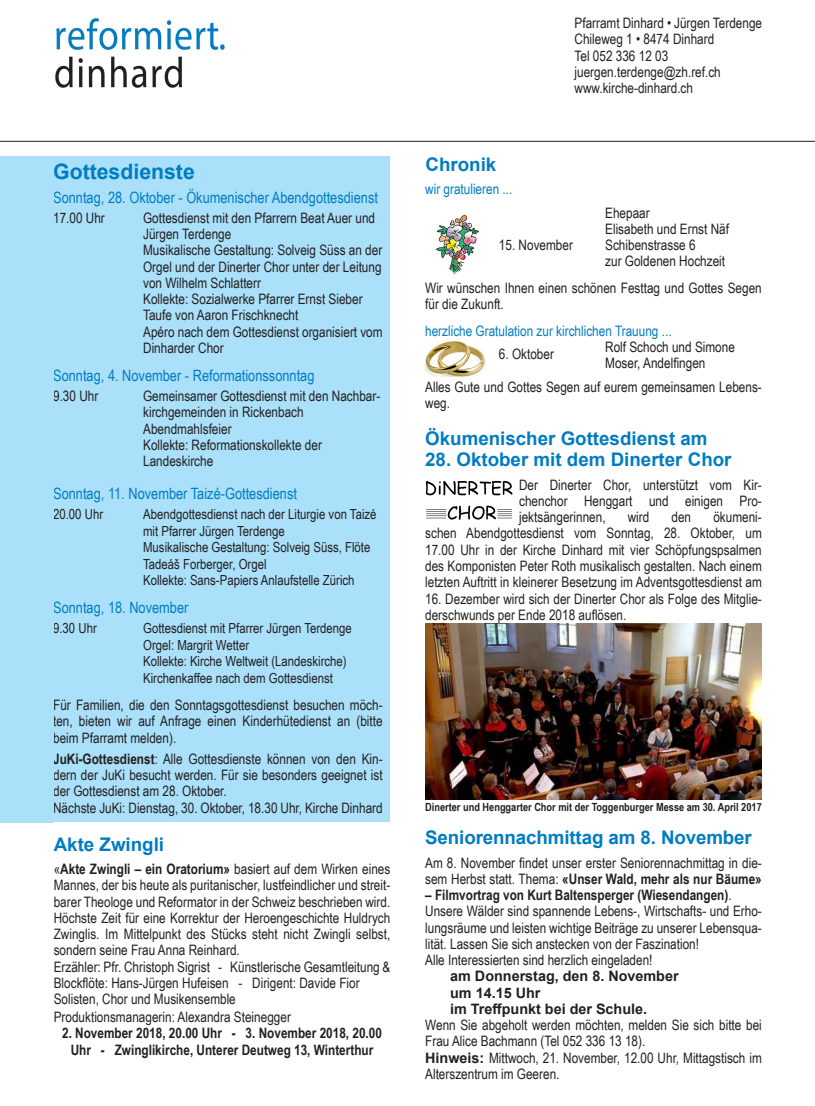
<style>
.page{position:relative;width:815px;height:1106px;background:#fff}
.page>*{position:absolute;margin:0;border:0;box-sizing:border-box;transform-origin:0 0}
.Überschrift_blau_mit{font:700 21.25px "Arial";color:#007cc2}
.Überschrift_blau_mit-2{font:700 18.75px "Arial";color:#007cc2}
.Gottesdienst_-_Datum{font:15.62px "Arial Narrow";color:#007cc2}
.StandardText{font:14.38px/16.2px "Arial Narrow";color:#231f20}
.StandardText-2{font:700 14.38px/16.2px "Arial Narrow";color:#231f20;text-align:center}
.StandardText-3{font:700 14.38px "Arial";color:#231f20}
.StandardText_in_blau{font:14.38px "Arial Narrow";color:#007cc2}
.Überschrift_blau_mit-3{font:14.38px "Arial Narrow";color:#007cc2}
.StandardText-4{font:13.88px "Arial Narrow";color:#231f20}
.StandardText-5{font:700 11.25px "Arial Narrow";color:#231f20}
.s1{font-weight:700}
.s2{font-weight:400}
.s3{font-family:"Arial";font-weight:700}
</style>
<div class="page">
<img style="left:55px;top:18px;width:170px;height:70px">
<hr style="left:0;top:141px;width:815px;height:1px;background:#231f20">
<div style="left:53px;top:156px;width:337px;height:666px;background:#aae0f9"></div>
<div style="left:0;top:156px;width:53px;height:666px;background:#aae0f9"></div>
<img style="left:426px;top:481px;width:87px;height:39px">
<img style="left:425px;top:623px;width:337px;height:176px">
<img style="left:425px;top:341px;width:60px;height:36px">
<img style="left:436px;top:215px;width:43px;height:60px">
<p class="Überschrift_blau_mit" style="left:53px;top:156px;width:143px">Gottesdienste</p>
<p class="Gottesdienst_-_Datum" style="left:53px;top:186px;width:326px">Sonntag, 28. Oktober - Ökumenischer Abendgottesdienst</p>
<p class="StandardText" style="left:53px;top:209px;width:53px">17.00 Uhr</p>
<p class="StandardText" style="left:143px;top:209px;width:233px">Gottesdienst mit den Pfarrern Beat Auer und</p>
<p class="StandardText" style="left:143px;top:225px;width:90px">Jürgen Terdenge</p>
<p class="StandardText" style="left:143px;top:241px;width:241px">Musikalische Gestaltung: Solveig Süss an der</p>
<p class="StandardText" style="left:143px;top:258px;width:240px">Orgel und der Dinerter Chor unter der Leitung</p>
<p class="StandardText" style="left:143px;top:274px;width:119px">von Wilhelm Schlatterr</p>
<p class="StandardText" style="left:143px;top:290px;width:221px">Kollekte: Sozialwerke Pfarrer Ernst Sieber</p>
<p class="StandardText" style="left:143px;top:306px;width:157px">Taufe von Aaron Frischknecht</p>
<p class="StandardText" style="left:143px;top:323px;width:241px">Apéro nach dem Gottesdienst organisiert vom</p>
<p class="StandardText" style="left:143px;top:339px;width:82px">Dinharder Chor</p>
<p class="Gottesdienst_-_Datum" style="left:53px;top:364px;width:263px">Sonntag, 4. November - Reformationssonntag</p>
<p class="StandardText" style="left:53px;top:387px;width:47px">9.30 Uhr</p>
<p class="StandardText" style="left:143px;top:387px;width:239px">Gemeinsamer Gottesdienst mit den Nachbar-</p>
<p class="StandardText" style="left:143px;top:403px;width:162px">kirchgemeinden in Rickenbach</p>
<p class="StandardText" style="left:143px;top:420px;width:90px">Abendmahlsfeier</p>
<p class="StandardText" style="left:143px;top:436px;width:180px">Kollekte: Reformationskollekte der</p>
<p class="StandardText" style="left:143px;top:452px;width:72px">Landeskirche</p>
<p class="Gottesdienst_-_Datum" style="left:53px;top:482px;width:245px">Sonntag, 11. November Taizé-Gottesdienst</p>
<p class="StandardText-4" style="left:53px;top:504px;width:52px">20.00 Uhr</p>
<p class="StandardText-4" style="left:143px;top:504px;width:235px">Abendgottesdienst nach der Liturgie von Taizé</p>
<p class="StandardText-4" style="left:143px;top:520px;width:143px">mit Pfarrer Jürgen Terdenge</p>
<p class="StandardText-4" style="left:143px;top:537px;width:229px">Musikalische Gestaltung: Solveig Süss, Flöte</p>
<p class="StandardText-4" style="left:143px;top:553px;width:125px">Tadeáš Forberger, Orgel</p>
<p class="StandardText-4" style="left:143px;top:570px;width:213px">Kollekte: Sans-Papiers Anlaufstelle Zürich</p>
<p class="Gottesdienst_-_Datum" style="left:53px;top:596px;width:137px">Sonntag, 18. November</p>
<p class="StandardText-4" style="left:53px;top:618px;width:45px">9.30 Uhr</p>
<p class="StandardText-4" style="left:143px;top:618px;width:210px">Gottesdienst mit Pfarrer Jürgen Terdenge</p>
<p class="StandardText-4" style="left:143px;top:634px;width:108px">Orgel: Margrit Wetter</p>
<p class="StandardText-4" style="left:143px;top:651px;width:205px">Kollekte: Kirche Weltweit (Landeskirche)</p>
<p class="StandardText-4" style="left:143px;top:667px;width:191px">Kirchenkaffee nach dem Gottesdienst</p>
<p class="StandardText" style="left:53px;top:696px;width:331px;text-align:justify">Für Familien, die den Sonntagsgottesdienst besuchen möch&shy;ten, bieten wir auf Anfrage einen Kinderhütedienst an (bitte beim Pfarramt melden).</p>
<p class="StandardText" style="left:53px;top:750px;width:331px;text-align:justify"><span class="s1">JuKi-Gottesdienst</span>: Alle Gottesdienste können von den Kin&shy;dern der JuKi besucht werden. Für sie besonders geeignet ist der Gottesdienst am 28. Oktober.</p>
<p class="StandardText" style="left:53px;top:799px;width:331px">Nächste JuKi: Dienstag, 30. Oktober, 18.30 Uhr, Kirche Dinhard</p>
<p class="Überschrift_blau_mit-2" style="left:54px;top:831px;width:112px">Akte Zwingli</p>
<p class="StandardText" style="left:54px;top:860px;width:338px;text-align:justify">«<span class="s1">Akte Zwingli – ein Oratorium»</span> basiert auf dem Wirken eines Mannes, der bis heute als puritanischer, lustfeindlicher und streit&shy;barer Theologe und Reformator in der Schweiz beschrieben wird.<br>Höchste Zeit für eine Korrektur der Heroengeschichte Huldrych Zwinglis. Im Mittelpunkt des Stücks steht nicht Zwingli selbst, sondern seine Frau Anna Reinhard.</p>
<p class="StandardText" style="left:54px;top:958px;width:338px">Erzähler: Pfr. Christoph Sigrist - Künstlerische Gesamtleitung &amp;<br>Blockflöte: Hans-Jürgen Hufeisen - Dirigent: Davide Fior</p>
<p class="StandardText" style="left:54px;top:990px;width:184px">Solisten, Chor und Musikensemble</p>
<p class="StandardText" style="left:54px;top:1008px;width:239px">Produktionsmanagerin: Alexandra Steinegger</p>
<p class="StandardText-2" style="left:62px;top:1024px;width:321px">2. November 2018, 20.00 Uhr - 3. November 2018, 20.00<br>Uhr - Zwinglikirche, Unterer Deutweg 13, Winterthur</p>
<p class="Überschrift_blau_mit-2" style="left:425px;top:151px;width:72px">Chronik</p>
<p class="Überschrift_blau_mit-3" style="left:425px;top:178px;width:89px">wir gratulieren ...</p>
<p class="StandardText" style="left:575px;top:14px;width:189px">Pfarramt Dinhard • Jürgen Terdenge</p>
<p class="StandardText" style="left:575px;top:31px;width:141px">Chileweg 1 • 8474 Dinhard</p>
<p class="StandardText" style="left:575px;top:47px;width:95px">Tel 052 336 12 03</p>
<p class="StandardText" style="left:575px;top:63px;width:148px">juergen.terdenge@zh.ref.ch</p>
<p class="StandardText" style="left:575px;top:79px;width:120px">www.kirche-dinhard.ch</p>
<p class="StandardText" style="left:605px;top:204px;width:46px">Ehepaar</p>
<p class="StandardText" style="left:605px;top:220px;width:125px">Elisabeth und Ernst Näf</p>
<p class="StandardText" style="left:499px;top:236px;width:76px">15. November</p>
<p class="StandardText" style="left:605px;top:236px;width:92px">Schibenstrasse 6</p>
<p class="StandardText" style="left:605px;top:252px;width:121px">zur Goldenen Hochzeit</p>
<p class="StandardText" style="left:425px;top:279px;width:338px">Wir wünschen Ihnen einen schönen Festtag und Gottes Segen für die Zukunft.</p>
<p class="StandardText_in_blau" style="left:425px;top:320px;width:248px">herzliche Gratulation zur kirchlichen Trauung ...</p>
<p class="StandardText" style="left:605px;top:338px;width:131px">Rolf Schoch und Simone</p>
<p class="StandardText" style="left:499px;top:345px;width:57px">6. Oktober</p>
<p class="StandardText" style="left:605px;top:354px;width:102px">Moser, Andelfingen</p>
<p class="StandardText" style="left:425px;top:378px;width:338px">Alles Gute und Gottes Segen auf eurem gemeinsamen Lebens&shy;weg.</p>
<p class="Überschrift_blau_mit-2" style="left:425px;top:425px;width:284px">Ökumenischer Gottesdienst am</p>
<p class="Überschrift_blau_mit-2" style="left:425px;top:446px;width:308px">28. Oktober mit dem Dinerter Chor</p>
<p class="StandardText" style="left:519px;top:476px;width:244px;text-align:justify">Der Dinerter Chor, unterstützt vom Kir&shy;chenchor Henggart und einigen Pro&shy;jektsängerinnen,</p>
<p class="StandardText" style="left:425px;top:508px;width:338px;text-align:justify;text-indent:288px">ökumeni&shy;schen Abendgottesdienst vom Sonntag, 28. Oktober, um 17.00 Uhr in der Kirche Dinhard mit vier Schöpfungspsalmen des Komponisten Peter Roth musikalisch gestalten. Nach einem letzten Auftritt in kleinerer Besetzung im Adventsgottesdienst am</p>
<p class="StandardText" style="left:425px;top:590px;width:338px">16. Dezember wird sich der Dinerter Chor als Folge des Mitglie&shy;derschwunds per Ende 2018 auflösen.</p>
<p class="StandardText" style="left:628px;top:508px;width:23px">wird</p>
<p class="StandardText" style="left:672px;top:508px;width:21px">den</p>
<p class="StandardText-5" style="left:425px;top:798px;width:338px">Dinerter und Henggarter Chor mit der Toggenburger Messe am 30. April 2017</p>
<p class="Überschrift_blau_mit-2" style="left:425px;top:824px;width:328px">Seniorennachmittag am 8. November</p>
<p class="StandardText" style="left:425px;top:854px;width:338px">Am 8. November findet unser erster Seniorennachmittag in die&shy;sem Herbst statt. Thema: <span class="s1">«Unser Wald, mehr als nur Bäume»</span></p>
<p class="StandardText-2" style="left:425px;top:886px;width:308px">– Filmvortrag von Kurt Baltensperger (Wiesendangen)<span class="s2">.</span></p>
<p class="StandardText" style="left:425px;top:902px;width:338px;text-align:justify">Unsere Wälder sind spannende Lebens-, Wirtschafts- und Erho&shy;lungsräume und leisten wichtige Beiträge zu unserer Lebensqua&shy;lität. Lassen Sie sich anstecken von der Faszination!</p>
<p class="StandardText" style="left:425px;top:951px;width:229px">Alle Interessierten sind herzlich eingeladen!</p>
<p class="StandardText-3" style="left:450px;top:966px;width:230px">am Donnerstag, den 8. November</p>
<p class="StandardText-3" style="left:450px;top:982px;width:92px">um 14.15 Uhr</p>
<p class="StandardText-3" style="left:450px;top:998px;width:198px">im Treffpunkt bei der Schule.</p>
<p class="StandardText" style="left:425px;top:1016px;width:338px">Wenn Sie abgeholt werden möchten, melden Sie sich bitte bei<br>Frau Alice Bachmann (Tel 052 336 13 18).</p>
<p class="StandardText" style="left:425px;top:1049px;width:338px"><span class="s3">Hinweis:</span> Mittwoch, 21. November, 12.00 Uhr, Mittagstisch im<br>Alterszentrum im Geeren.</p>
</div>
